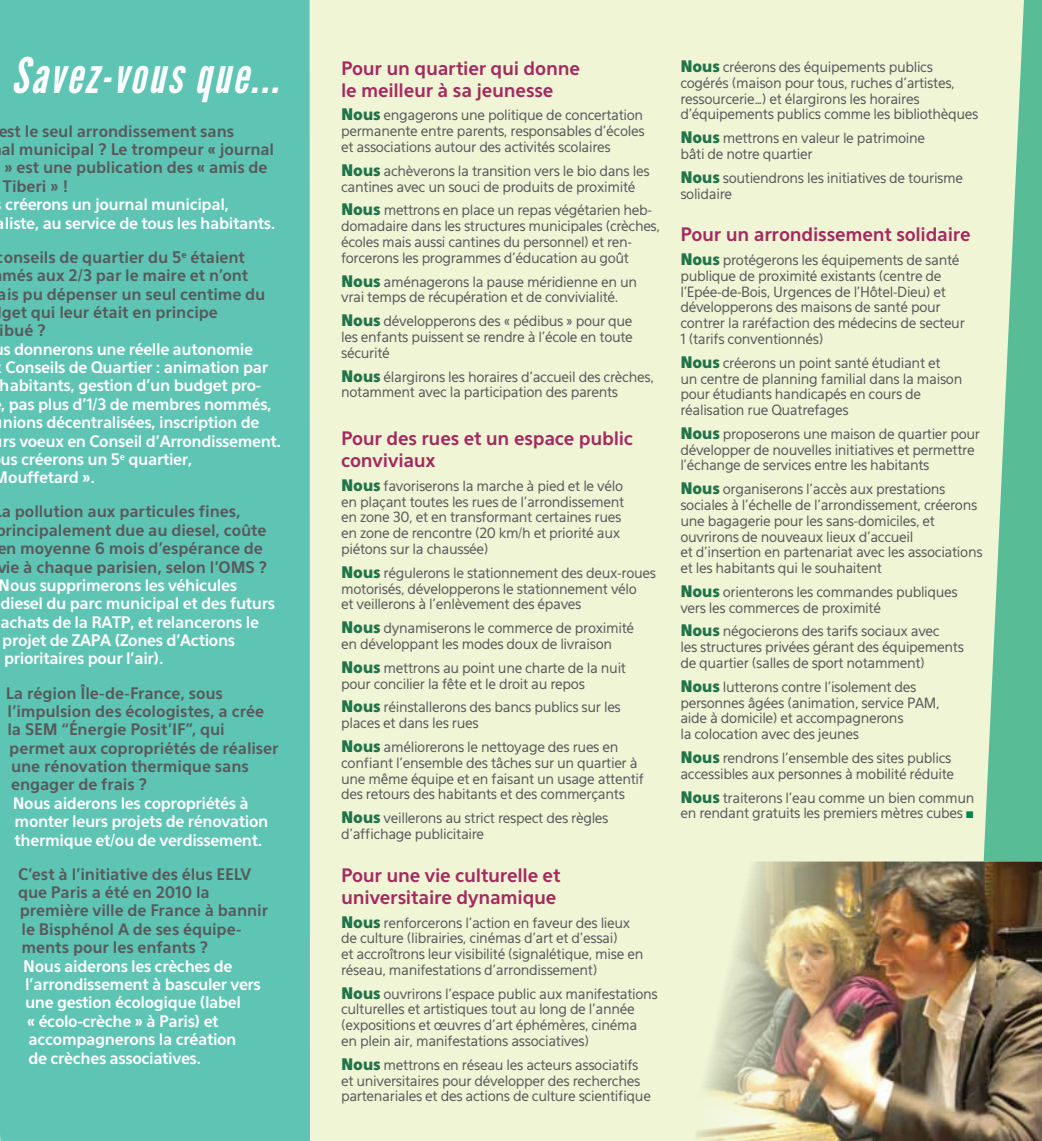
<style>
.page{position:relative;width:1042px;height:1141px;background:#fff}
.page>*{position:absolute;margin:0;border:0;box-sizing:border-box;transform-origin:0 0}
.t1{font:italic 49px "League Gothic";letter-spacing:.05em;color:#fff}
.t2{font:700 18.38px/22.1px "Eau Sans";letter-spacing:-.015em;color:#a52960}
.t3{font:700 15.75px/18.4px "Eau Sans";letter-spacing:-.025em;color:#fff}
.t4{font:700 15.75px/18.4px "Eau Sans";letter-spacing:-.005em;color:#58595b}
.t5{font:14px/15.8px "Eau Sans";letter-spacing:-.025em;color:#58595b}
.s1{font-weight:900;font-size:15.75px;color:#20744a}
.s2{color:#00854f}
</style>
<div class="page">
<div style="left:310px;top:0;width:732px;height:1141px;background:#eff5d5"></div>
<div style="left:0;top:0;width:310px;height:1141px;background:#5ec4b4"></div>
<svg style="left:983px;top:0;width:59px;height:861px;fill:#58bc96"></svg>
<img style="left:696px;top:861px;width:346px;height:280px">
<h1 class="t1" style="left:12px;top:46px;width:268px">Savez-vous que...</h1>
<h2 class="t2" style="left:341px;top:57px;width:240px">Pour un quartier qui donne le meilleur à sa jeunesse</h2>
<p class="t5" style="left:341px;top:108px;width:305px;text-align:justify"><span class="s1">Nous</span> engagerons une politique de concertation permanente entre parents, responsables d’écoles et associations autour des activités scolaires</p>
<p class="t5" style="left:341px;top:163px;width:310px"><span class="s1">Nous</span> achèverons la transition vers le bio dans les cantines avec un souci de produits de proximité</p>
<p class="t5" style="left:341px;top:203px;width:320px"><span class="s1">Nous</span> mettrons en place un repas végétarien heb&shy;domadaire dans les structures municipales (crèches, écoles mais aussi cantines du personnel) et ren&shy;forcerons les programmes d’éducation au goût</p>
<p class="t5" style="left:341px;top:274px;width:298px"><span class="s1">Nous</span> aménagerons la pause méridienne en un vrai temps de récupération et de convivialité.</p>
<p class="t5" style="left:341px;top:313px;width:293px;text-align:justify"><span class="s1">Nous</span> développerons des « pédibus » pour que les enfants puissent se rendre à l’école en toute sécurité</p>
<p class="t5" style="left:341px;top:369px;width:314px"><span class="s1">Nous</span> élargirons les horaires d’accueil des crèches, notamment avec la participation des parents</p>
<h2 class="t2" style="left:341px;top:427px;width:294px">Pour des rues et un espace public conviviaux</h2>
<p class="t5" style="left:341px;top:478px;width:285px"><span class="s1">Nous</span> favoriserons la marche à pied et le vélo en plaçant toutes les rues de l’arrondissement en zone 30, et en transformant certaines rues en zone de rencontre (20 km/h et priorité aux piétons sur la chaussée)</p>
<p class="t5" style="left:341px;top:565px;width:316px"><span class="s1">Nous</span> régulerons le stationnement des deux-roues motorisés, développerons le stationnement vélo<br>et veillerons à l’enlèvement des épaves</p>
<p class="t5" style="left:341px;top:620px;width:295px"><span class="s1">Nous</span> dynamiserons le commerce de proximité en développant les modes doux de livraison</p>
<p class="t5" style="left:341px;top:660px;width:286px"><span class="s1">Nous</span> mettrons au point une charte de la nuit pour concilier la fête et le droit au repos</p>
<p class="t5" style="left:341px;top:699px;width:281px"><span class="s1">Nous</span> réinstallerons des bancs publics sur les places et dans les rues</p>
<p class="t5" style="left:341px;top:739px;width:304px"><span class="s1">Nous</span> améliorerons le nettoyage des rues en confiant l’ensemble des tâches sur un quartier à une même équipe et en faisant un usage attentif des retours des habitants et des commerçants</p>
<p class="t5" style="left:341px;top:810px;width:269px"><span class="s1">Nous</span> veillerons au strict respect des règles d’affichage publicitaire</p>
<h2 class="t2" style="left:341px;top:864px;width:221px">Pour une vie culturelle et universitaire dynamique</h2>
<p class="t5" style="left:341px;top:915px;width:304px"><span class="s1">Nous</span> renforcerons l’action en faveur des lieux de culture (librairies, cinémas d’art et d’essai)<br>et accroîtrons leur visibilité (signalétique, mise en réseau, manifestations d’arrondissement)</p>
<p class="t5" style="left:341px;top:986px;width:318px"><span class="s1">Nous</span> ouvrirons l’espace public aux manifestations culturelles et artistiques tout au long de l’année (expositions et œuvres d’art éphémères, cinéma<br>en plein air, manifestations associatives)</p>
<p class="t5" style="left:341px;top:1057px;width:311px"><span class="s1">Nous</span> mettrons en réseau les acteurs associatifs et universitaires pour développer des recherches partenariales et des actions de culture scientifique</p>
<p class="t4" style="left:-2px;top:122px;width:277px">est le seul arrondissement sans<br>al municipal ? Le trompeur « journal » est une publication des « amis de<br>Tiberi » !</p>
<p class="t3" style="left:-4px;top:195px;width:281px;text-indent:9px">créerons un journal municipal, aliste, au service de tous les habitants.</p>
<p class="t4" style="left:-4px;top:248px;width:271px">conseils de quartier du 5<sup>e</sup> étaient més aux 2/3 par le maire et n’ont ais pu dépenser un seul centime du get qui leur était en principe<br>ibué ?</p>
<p class="t3" style="left:4px;top:340px;width:251px">s donnerons une réelle autonomie</p>
<p class="t3" style="left:6px;top:358px;width:264px">Conseils de Quartier : animation par</p>
<p class="t3" style="left:0;top:376px;width:263px">habitants, gestion d’un budget pro-</p>
<p class="t3" style="left:1px;top:395px;width:272px">, pas plus d’1/3 de membres nommés,</p>
<p class="t3" style="left:3px;top:413px;width:258px">nions décentralisées, inscription de</p>
<p class="t3" style="left:3px;top:432px;width:280px">rs voeux en Conseil d’Arrondissement.</p>
<p class="t3" style="left:1px;top:450px;width:193px">us créerons un 5<sup>e</sup> quartier,</p>
<p class="t3" style="left:-6px;top:468px;width:103px">Mouffetard ».</p>
<p class="t4" style="left:-5px;top:502px;width:273px;text-indent:6px">a pollution aux particules fines, principalement due au diesel, coûte en moyenne 6 mois d’espérance de vie à chaque parisien, selon l’OMS ?</p>
<p class="t3" style="left:-1px;top:576px;width:278px">Nous supprimerons les véhicules diesel du parc municipal et des futurs achats de la RATP, et relancerons le projet de ZAPA (Zones d’Actions prioritaires pour l’air).</p>
<p class="t4" style="left:6px;top:684px;width:274px">La région Île-de-France, sous l’impulsion des écologistes, a crée la SEM “Énergie Posit’IF”, qui permet aux copropriétés de réaliser une rénovation thermique sans engager de frais ?</p>
<p class="t3" style="left:13px;top:794px;width:257px">Nous aiderons les copropriétés à monter leurs projets de rénovation thermique et/ou de verdissement.</p>
<p class="t4" style="left:18px;top:865px;width:251px">C’est à l’initiative des élus EELV que Paris a été en 2010 la première ville de France à bannir le Bisphénol A de ses équipe&shy;ments pour les enfants ?</p>
<p class="t3" style="left:23px;top:957px;width:239px">Nous aiderons les crèches de l’arrondissement à basculer vers une gestion écologique (label<br>« écolo-crèche » à Paris) et accompagnerons la création<br>de crèches associatives.</p>
<p class="t5" style="left:680px;top:59px;width:299px"><span class="s1">Nous</span> créerons des équipements publics cogérés (maison pour tous, ruches d’artistes, ressourcerie…) et élargirons les horaires d’équipements publics comme les bibliothèques</p>
<p class="t5" style="left:680px;top:130px;width:246px"><span class="s1">Nous</span> mettrons en valeur le patrimoine bâti de notre quartier</p>
<p class="t5" style="left:680px;top:170px;width:284px"><span class="s1">Nous</span> soutiendrons les initiatives de tourisme solidaire</p>
<h2 class="t2" style="left:680px;top:224px;width:292px">Pour un arrondissement solidaire</h2>
<p class="t5" style="left:680px;top:252px;width:286px"><span class="s1">Nous</span> protégerons les équipements de santé publique de proximité existants (centre de l’Epée-de-Bois, Urgences de l’Hôtel-Dieu) et développerons des maisons de santé pour contrer la raréfaction des médecins de secteur 1 (tarifs conventionnés)</p>
<p class="t5" style="left:680px;top:355px;width:283px"><span class="s1">Nous</span> créerons un point santé étudiant et<br>un centre de planning familial dans la maison pour étudiants handicapés en cours de réalisation rue Quatrefages</p>
<p class="t5" style="left:680px;top:426px;width:301px"><span class="s1">Nous</span> proposerons une maison de quartier pour développer de nouvelles initiatives et permettre l’échange de services entre les habitants</p>
<p class="t5" style="left:680px;top:481px;width:304px"><span class="s1">Nous</span> organiserons l’accès aux prestations sociales à l’échelle de l’arrondissement, créerons une bagagerie pour les sans-domiciles, et ouvrirons de nouveaux lieux d’accueil<br>et d’insertion en partenariat avec les associations et les habitants qui le souhaitent</p>
<p class="t5" style="left:680px;top:584px;width:279px"><span class="s1">Nous</span> orienterons les commandes publiques vers les commerces de proximité</p>
<p class="t5" style="left:680px;top:624px;width:285px"><span class="s1">Nous</span> négocierons des tarifs sociaux avec<br>les structures privées gérant des équipements de quartier (salles de sport notamment)</p>
<p class="t5" style="left:680px;top:679px;width:261px"><span class="s1">Nous</span> lutterons contre l’isolement des personnes âgées (animation, service PAM, aide à domicile) et accompagnerons<br>la colocation avec des jeunes</p>
<p class="t5" style="left:680px;top:750px;width:275px"><span class="s1">Nous</span> rendrons l’ensemble des sites publics accessibles aux personnes à mobilité réduite</p>
<p class="t5" style="left:680px;top:790px;width:296px"><span class="s1">Nous</span> traiterons l’eau comme un bien commun en rendant gratuits les premiers mètres cubes <span class="s2">■</span></p>
</div>
